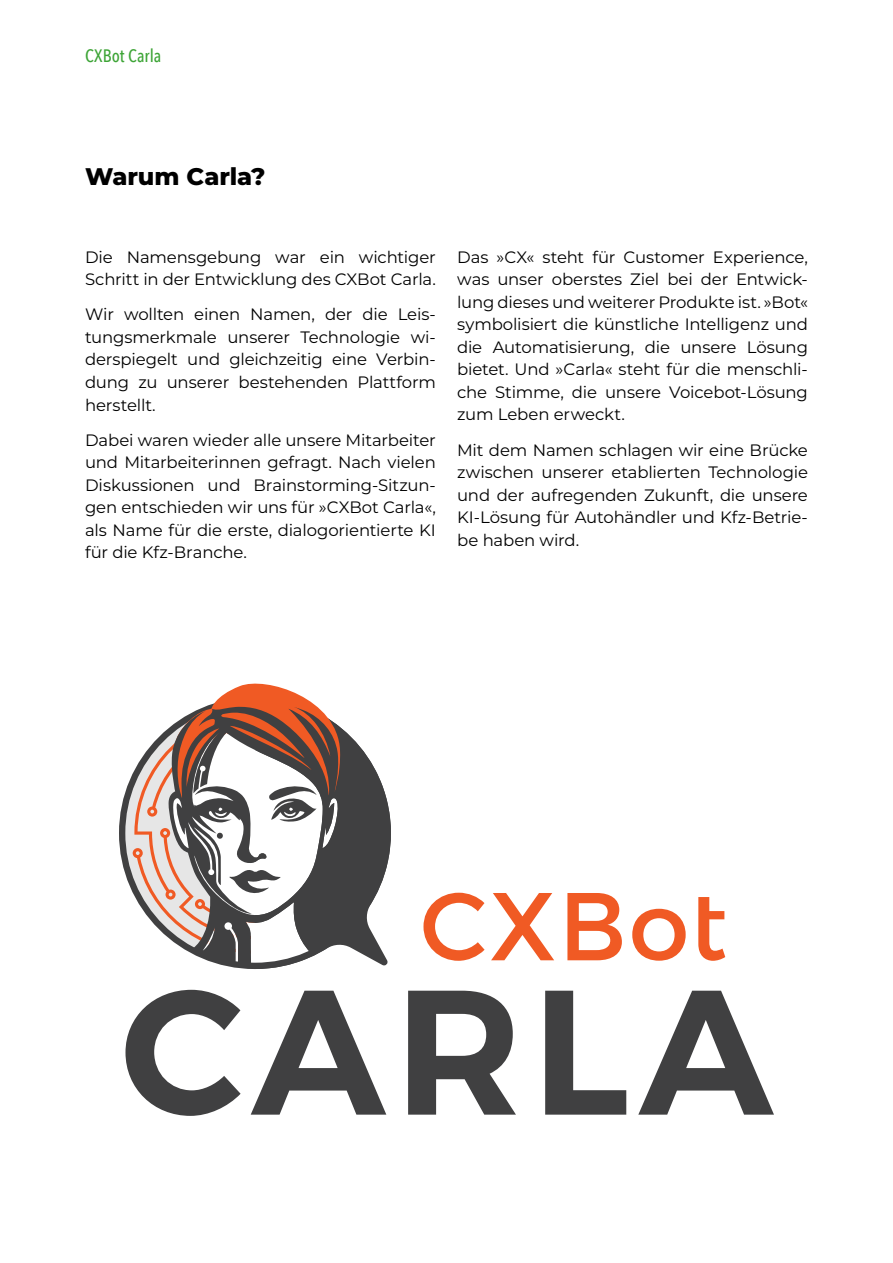
<style>
.page{position:relative;width:893px;height:1263px;background:#fff}
.page>*{position:absolute;margin:0;border:0;box-sizing:border-box;transform-origin:0 0}
.t1{font:800 24px "Montserrat";letter-spacing:-.005em;color:#000}
.t2{font:500 18px "Avenir Next Condensed";letter-spacing:.005em;color:#3da436}
.t3{font:16.5px/22.5px "Montserrat";letter-spacing:-.01em;color:#000;text-align:justify}
</style>
<div class="page">
<svg style="left:125px;top:990px;width:116px;height:126px"></svg>
<svg style="left:251px;top:991px;width:135px;height:124px"></svg>
<svg style="left:408px;top:991px;width:108px;height:124px"></svg>
<svg style="left:545px;top:991px;width:81px;height:124px"></svg>
<svg style="left:638px;top:991px;width:136px;height:124px"></svg>
<svg style="left:423px;top:893px;width:62px;height:68px"></svg>
<svg style="left:491px;top:893px;width:63px;height:67px"></svg>
<svg style="left:567px;top:893px;width:55px;height:67px"></svg>
<svg style="left:632px;top:909px;width:54px;height:52px"></svg>
<svg style="left:698px;top:897px;width:27px;height:64px"></svg>
<svg style="left:119px;top:683px;width:272px;height:286px"></svg>
<svg style="left:169px;top:706px;width:173px;height:261px"></svg>
<p class="t2" style="left:85px;top:45px;width:78px">CXBot Carla</p>
<h1 class="t1" style="left:85px;top:159px;width:182px">Warum Carla?</h1>
<p class="t3" style="left:85px;top:245px;width:352px">Die Namensgebung war ein wichtiger<br>Schritt in der Entwicklung des CXBot Carla.</p>
<p class="t3" style="left:85px;top:303px;width:352px">Wir wollten einen Namen, der die Leis&shy;tungsmerkmale unserer Technologie wi&shy;derspiegelt und gleichzeitig eine Verbin&shy;dung zu unserer bestehenden Plattform herstellt.</p>
<p class="t3" style="left:85px;top:428px;width:352px">Dabei waren wieder alle unsere Mitarbeiter und Mitarbeiterinnen gefragt. Nach vielen Diskussionen und Brainstorming-Sitzun&shy;gen entschieden wir uns für »CXBot Carla«, als Name für die erste, dialogorientierte KI für die Kfz-Branche.</p>
<p class="t3" style="left:457px;top:245px;width:352px">Das »CX« steht für Customer Experience, was unser oberstes Ziel bei der Entwick&shy;lung dieses und weiterer Produkte ist. »Bot« symbolisiert die künstliche Intelligenz und die Automatisierung, die unsere Lösung bietet. Und »Carla« steht für die menschli&shy;che Stimme, die unsere Voicebot-Lösung zum Leben erweckt.</p>
<p class="t3" style="left:457px;top:438px;width:352px">Mit dem Namen schlagen wir eine Brücke zwischen unserer etablierten Technologie und der aufregenden Zukunft, die unsere KI-Lösung für Autohändler und Kfz-Betrie&shy;be haben wird.</p>
</div>
